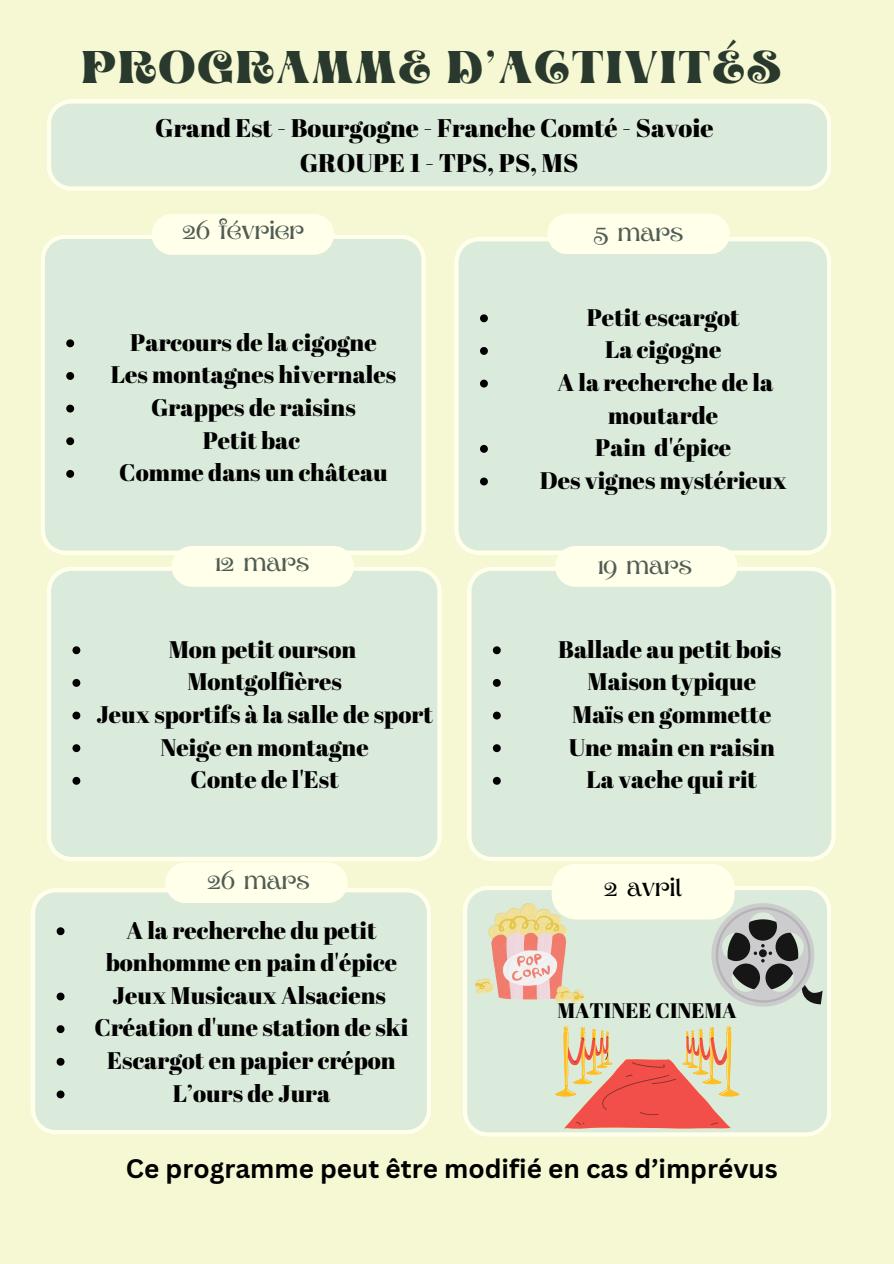
<style>
.page{position:relative;width:894px;height:1264px;background:#fff}
.page>*{position:absolute;margin:0;border:0;box-sizing:border-box;transform-origin:0 0}
.t1{font:700 45.75px "Aprila";letter-spacing:.06em;color:#29392e}
.t2{font:700 26.1px "Canva Sans";color:#000}
.t3{font:25.5px/34.8px "Abril Fatface";color:#000;text-align:center}
.t4{font:24px/32.7px "Abril Fatface";color:#000;text-align:center}
.t5{font:24px "Aprila";color:#505d54}
.t6{font:24px "Aprila";color:#000}
.t7{font:21px "Abril Fatface";color:#000}
</style>
<div class="page">
<div style="left:0;top:0;width:893px;height:1263px;background:#f5f8d2"></div>
<div style="left:47px;top:566px;width:394px;height:295px;background:#dbebdb"></div>
<svg style="left:72px;top:646px;width:8px;height:8px"></svg>
<svg style="left:72px;top:679px;width:8px;height:8px"></svg>
<svg style="left:72px;top:711px;width:8px;height:8px"></svg>
<svg style="left:72px;top:744px;width:8px;height:8px"></svg>
<svg style="left:72px;top:777px;width:8px;height:7px"></svg>
<div style="left:40px;top:234px;width:385px;height:321px;background:#dbebdb"></div>
<svg style="left:66px;top:339px;width:8px;height:8px"></svg>
<svg style="left:66px;top:372px;width:8px;height:8px"></svg>
<svg style="left:66px;top:404px;width:8px;height:8px"></svg>
<svg style="left:66px;top:437px;width:8px;height:8px"></svg>
<svg style="left:66px;top:470px;width:8px;height:8px"></svg>
<div style="left:467px;top:566px;width:368px;height:295px;background:#dbebdb"></div>
<svg style="left:492px;top:646px;width:8px;height:8px"></svg>
<svg style="left:492px;top:679px;width:8px;height:8px"></svg>
<svg style="left:492px;top:711px;width:8px;height:8px"></svg>
<svg style="left:492px;top:744px;width:8px;height:8px"></svg>
<svg style="left:492px;top:777px;width:8px;height:7px"></svg>
<div style="left:454px;top:237px;width:377px;height:318px;background:#dbebdb"></div>
<svg style="left:480px;top:314px;width:7px;height:8px"></svg>
<svg style="left:480px;top:347px;width:7px;height:8px"></svg>
<svg style="left:480px;top:379px;width:7px;height:8px"></svg>
<svg style="left:480px;top:445px;width:7px;height:8px"></svg>
<svg style="left:480px;top:477px;width:7px;height:8px"></svg>
<div style="left:547px;top:213px;width:182px;height:41px;background:#ffffea"></div>
<div style="left:152px;top:214px;width:182px;height:41px;background:#ffffea"></div>
<div style="left:555px;top:546px;width:182px;height:41px;background:#ffffea"></div>
<div style="left:171px;top:546px;width:183px;height:41px;background:#ffffea"></div>
<svg style="left:47px;top:99px;width:784px;height:92px;background:#deeddc"></svg>
<div style="left:31px;top:888px;width:400px;height:246px;background:#dbebdb"></div>
<svg style="left:57px;top:927px;width:7px;height:8px"></svg>
<svg style="left:57px;top:992px;width:7px;height:8px"></svg>
<svg style="left:57px;top:1025px;width:7px;height:8px"></svg>
<svg style="left:57px;top:1057px;width:7px;height:8px"></svg>
<svg style="left:57px;top:1090px;width:7px;height:8px"></svg>
<svg style="left:463px;top:886px;width:368px;height:250px;background:#dfeddc"></svg>
<div style="left:165px;top:862px;width:182px;height:41px;background:#ffffea"></div>
<svg style="left:551px;top:864px;width:271px;height:142px;background:#d4dbcc"></svg>
<img style="left:475px;top:903px;width:109px;height:99px">
<svg style="left:555px;top:1026px;width:184px;height:102px;background:#e6a68d"></svg>
<h3 class="t1" style="left:82px;top:49px;width:700px">PROGRAMME D’ACTIVITÉS</h3>
<p class="t3" style="left:155px;top:110px;width:560px">Grand Est - Bourgogne - Franche Comté - Savoie<br>GROUPE 1 - TPS, PS, MS</p>
<p class="t5" style="left:182px;top:221px;width:123px">26 février</p>
<p class="t5" style="left:593px;top:223px;width:91px">5 mars</p>
<p class="t4" style="left:130px;top:325px;width:248px">Parcours de la cigogne</p>
<p class="t4" style="left:111px;top:358px;width:287px">Les montagnes hivernales</p>
<p class="t4" style="left:151px;top:390px;width:206px">Grappes de raisins</p>
<h3 class="t4" style="left:203px;top:423px;width:99px">Petit bac</h3>
<p class="t4" style="left:119px;top:455px;width:270px">Comme dans un château</p>
<p class="t5" style="left:215px;top:553px;width:95px">12 mars</p>
<h1 class="t4" style="left:169px;top:632px;width:189px">Mon petit ourson</h1>
<h3 class="t4" style="left:187px;top:664px;width:156px">Montgolfières</h3>
<h3 class="t4" style="left:96px;top:697px;width:338px">Jeux sportifs à la salle de sport</h3>
<p class="t4" style="left:160px;top:730px;width:210px">Neige en montagne</p>
<p class="t4" style="left:190px;top:762px;width:150px">Conte de l'Est</p>
<p class="t5" style="left:207px;top:870px;width:103px">26 mars</p>
<p class="t4" style="left:106px;top:913px;width:293px">A la recherche du petit bonhomme en pain d'épice</p>
<p class="t4" style="left:113px;top:978px;width:275px">Jeux Musicaux Alsaciens</p>
<p class="t4" style="left:94px;top:1010px;width:315px">Création d'une station de ski</p>
<p class="t4" style="left:107px;top:1043px;width:290px">Escargot en papier crépon</p>
<h3 class="t4" style="left:173px;top:1076px;width:159px">L’ours de Jura</h3>
<p class="t4" style="left:586px;top:300px;width:154px">Petit escargot</p>
<p class="t4" style="left:605px;top:333px;width:118px">La cigogne</p>
<p class="t4" style="left:557px;top:365px;width:217px">A la recherche de la moutarde</p>
<p class="t4" style="left:595px;top:430px;width:138px">Pain d'épice</p>
<p class="t4" style="left:539px;top:463px;width:248px">Des vignes mystérieux</p>
<p class="t5" style="left:597px;top:556px;width:95px">19 mars</p>
<p class="t4" style="left:558px;top:632px;width:224px">Ballade au petit bois</p>
<p class="t4" style="left:587px;top:664px;width:170px">Maison typique</p>
<p class="t4" style="left:572px;top:697px;width:200px">Maïs en gommette</p>
<p class="t4" style="left:568px;top:730px;width:207px">Une main en raisin</p>
<h3 class="t4" style="left:586px;top:762px;width:172px">La vache qui rit</h3>
<p class="t6" style="left:604px;top:878px;width:80px">2 avril</p>
<p class="t7" style="left:557px;top:996px;width:181px">MATINEE CINEMA</p>
<h3 class="t2" style="left:126px;top:1150px;width:653px">Ce programme peut être modifié en cas d’imprévus</h3>
</div>
